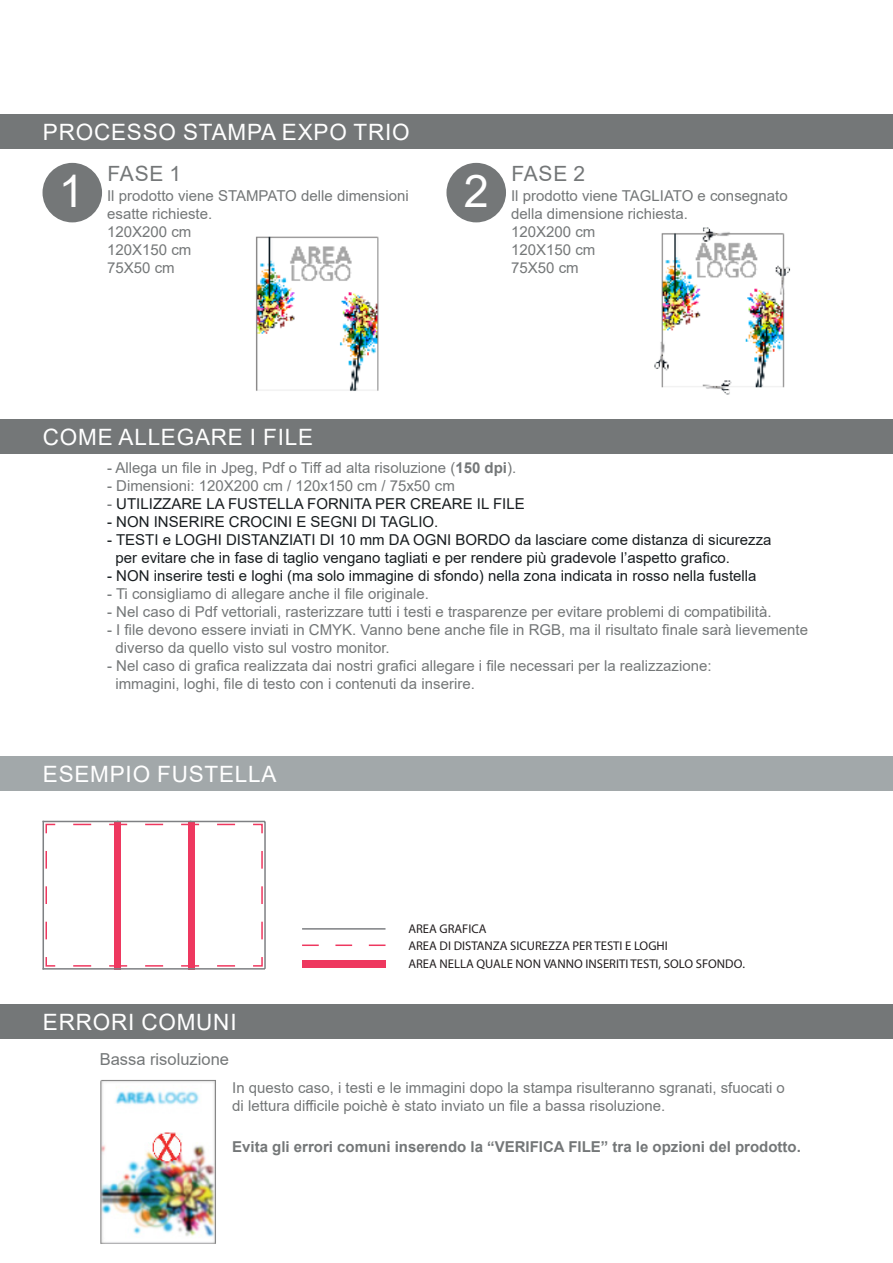
<style>
.page{position:relative;width:893px;height:1263px;background:#fff}
.page>*{position:absolute;margin:0;border:0;box-sizing:border-box;transform-origin:0 0}
.t1{font:45px "Arial";color:#fff}
.t2{font:22.5px "Arial";letter-spacing:.035em;color:#fff}
.t3{font:21px "Arial";letter-spacing:.035em;color:#747778}
.t4{font:16.5px "Arial";color:#747778}
.t5{font:15px/18px "Arial";color:#747778}
.t6{font:15px "Arial";color:#181d20}
.t7{font:700 15px "Arial";color:#747778}
.t8{font:12.6px/16.8px "Myriad Pro";color:#231f20}
.s1{font-weight:700}
.s2{color:#747778}
</style>
<div class="page">
<div style="left:0;top:115px;width:893px;height:34px;background:#747778"></div>
<div style="left:0;top:420px;width:893px;height:34px;background:#747778"></div>
<div style="left:0;top:1005px;width:893px;height:34px;background:#747778"></div>
<div style="left:43px;top:163px;width:59px;height:59px;background:#747778;border-radius:50%"></div>
<div style="left:446px;top:163px;width:60px;height:59px;background:#747778;border-radius:50%"></div>
<img style="left:100px;top:1080px;width:116px;height:164px">
<img style="left:256px;top:236px;width:123px;height:155px">
<img style="left:654px;top:227px;width:137px;height:168px">
<div style="left:0;top:757px;width:893px;height:34px;background:#a2a8aa"></div>
<hr style="left:43px;top:821px;width:1px;height:148px;background:#7e8083">
<svg style="left:114px;top:822px;width:6px;height:146px"></svg>
<svg style="left:188px;top:822px;width:7px;height:146px"></svg>
<svg style="left:45px;top:823px;width:218px;height:144px"></svg>
<hr style="left:264px;top:821px;width:2px;height:148px;background:#7e8083">
<hr style="left:43px;top:821px;width:222px;height:1px;background:#7e8083">
<hr style="left:43px;top:968px;width:222px;height:1px;background:#7e8083">
<hr style="left:302px;top:928px;width:83px;height:2px;background:#7e8083">
<svg style="left:302px;top:944px;width:83px;height:2px"></svg>
<div style="left:302px;top:961px;width:83px;height:7px;background:#ee385f"></div>
<p class="t2" style="left:43px;top:116px;width:368px">PROCESSO STAMPA EXPO TRIO</p>
<p class="t3" style="left:108px;top:159px;width:75px">FASE 1</p>
<p class="t3" style="left:511px;top:159px;width:75px">FASE 2</p>
<p class="t5" style="left:107px;top:187px;width:303px">Il prodotto viene STAMPATO delle dimensioni</p>
<p class="t5" style="left:107px;top:205px;width:107px">esatte richieste.</p>
<p class="t5" style="left:107px;top:223px;width:86px">120X200 cm</p>
<p class="t5" style="left:107px;top:241px;width:86px">120X150 cm</p>
<p class="t5" style="left:107px;top:259px;width:69px">75X50 cm</p>
<p class="t1" style="left:59px;top:161px;width:27px">1</p>
<p class="t1" style="left:464px;top:161px;width:27px">2</p>
<p class="t5" style="left:511px;top:187px;width:278px">Il prodotto viene TAGLIATO e consegnato</p>
<p class="t5" style="left:511px;top:205px;width:178px">della dimensione richiesta.</p>
<p class="t5" style="left:511px;top:223px;width:86px">120X200 cm</p>
<p class="t5" style="left:511px;top:241px;width:86px">120X150 cm</p>
<p class="t5" style="left:511px;top:259px;width:69px">75X50 cm</p>
<p class="t2" style="left:43px;top:421px;width:272px">COME ALLEGARE I FILE</p>
<p class="t5" style="left:107px;top:459px;width:411px">- Allega un file in Jpeg, Pdf o Tiff ad alta risoluzione (<span class="s1">150 dpi</span>).</p>
<p class="t5" style="left:107px;top:477px;width:349px">- Dimensioni: 120X200 cm / 120x150 cm / 75x50 cm</p>
<p class="t6" style="left:107px;top:494px;width:419px"><span class="s2">-</span> UTILIZZARE LA FUSTELLA FORNITA PER CREARE IL FILE</p>
<p class="t6" style="left:107px;top:512px;width:333px">- NON INSERIRE CROCINI E SEGNI DI TAGLIO.</p>
<p class="t6" style="left:107px;top:530px;width:666px">- TESTI e LOGHI DISTANZIATI DI 10 mm DA OGNI BORDO da lasciare come distanza di sicurezza</p>
<p class="t6" style="left:115px;top:548px;width:616px">per evitare che in fase di taglio vengano tagliati e per rendere più gradevole l’aspetto grafico.</p>
<p class="t6" style="left:107px;top:566px;width:651px">- NON inserire testi e loghi (ma solo immagine di sfondo) nella zona indicata in rosso nella fustella</p>
<p class="t5" style="left:107px;top:585px;width:323px">- Ti consigliamo di allegare anche il file originale.</p>
<p class="t5" style="left:107px;top:603px;width:666px">- Nel caso di Pdf vettoriali, rasterizzare tutti i testi e trasparenze per evitare problemi di compatibilità.</p>
<p class="t5" style="left:115px;top:621px;width:694px;text-indent:-8px">- I file devono essere inviati in CMYK. Vanno bene anche file in RGB, ma il risultato finale sarà lievemente diverso da quello visto sul vostro monitor.</p>
<p class="t5" style="left:107px;top:657px;width:606px">- Nel caso di grafica realizzata dai nostri grafici allegare i file necessari per la realizzazione:</p>
<p class="t5" style="left:115px;top:675px;width:361px">immagini, loghi, file di testo con i contenuti da inserire.</p>
<p class="t2" style="left:43px;top:758px;width:235px">ESEMPIO FUSTELLA</p>
<p class="t2" style="left:43px;top:1006px;width:195px">ERRORI COMUNI</p>
<p class="t4" style="left:100px;top:1047px;width:131px">Bassa risoluzione</p>
<p class="t8" style="left:408px;top:920px;width:261px">AREA GRAFICA<br>AREA DI DISTANZA SICUREZZA PER TESTI E LOGHI</p>
<p class="t8" style="left:408px;top:955px;width:338px">AREA NELLA QUALE NON VANNO INSERITI TESTI, SOLO SFONDO.</p>
<p class="t5" style="left:232px;top:1079px;width:554px">In questo caso, i testi e le immagini dopo la stampa risulteranno sgranati, sfuocati o di lettura difficile poichè è stato inviato un file a bassa risoluzione.</p>
<p class="t7" style="left:232px;top:1136px;width:570px">Evita gli errori comuni inserendo la “VERIFICA FILE” tra le opzioni del prodotto.</p>
</div>
